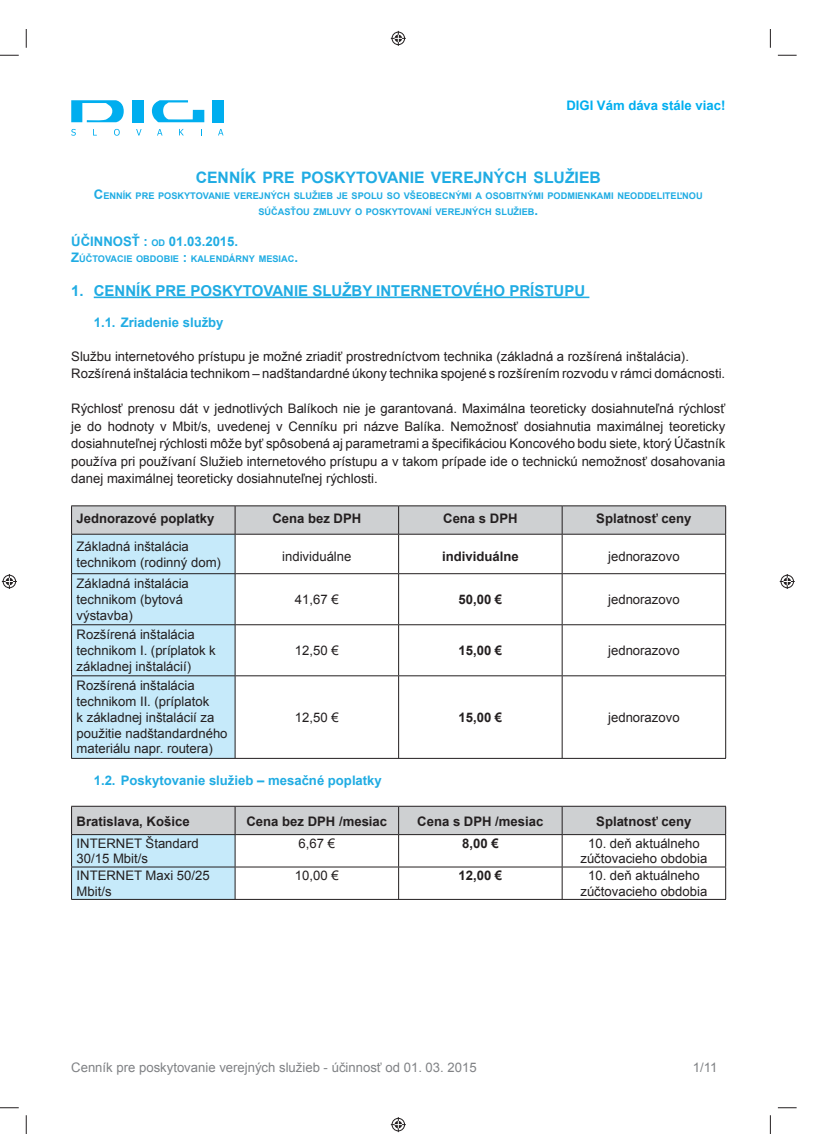
<style>
.page{position:relative;width:815px;height:1134px;background:#fff}
.page>*{position:absolute;margin:0;border:0;box-sizing:border-box;transform-origin:0 0}
.t1{font:700 15.75px "Arial";color:#20ace3}
.t2{font:700 15px "Arial";color:#20ace3}
.t3{font:13.12px/15.8px "Arial";color:#231f20}
.t4{font:700 13.12px "Arial";color:#231f20}
.t5{font:700 13.12px "Arial";color:#20ace3}
.t6{font:13.12px "Arial";color:#808285}
.t7{font:700 13.12px "Arial";color:#00aeef}
.t8{font:700 9.12px/15.8px "Arial";color:#20ace3;text-align:center}
.s1{font-size:13.12px}
.s2{font-size:9.12px}
</style>
<div class="page">
<hr style="left:94px;top:297px;width:495px;height:1px;background:#20ace3">
<hr style="left:71px;top:505px;width:164px;height:1px;background:#231f20">
<hr style="left:235px;top:505px;width:164px;height:1px;background:#231f20">
<hr style="left:399px;top:505px;width:163px;height:1px;background:#231f20">
<hr style="left:562px;top:505px;width:164px;height:1px;background:#231f20">
<svg style="left:71px;top:506px;width:655px;height:252px"></svg>
<hr style="left:71px;top:534px;width:164px;height:1px;background:#231f20">
<hr style="left:71px;top:534px;width:1px;height:39px;background:#231f20">
<hr style="left:235px;top:534px;width:164px;height:1px;background:#231f20">
<hr style="left:235px;top:534px;width:1px;height:39px;background:#231f20">
<hr style="left:399px;top:534px;width:163px;height:1px;background:#231f20">
<hr style="left:398px;top:534px;width:1px;height:39px;background:#231f20">
<hr style="left:562px;top:534px;width:164px;height:1px;background:#231f20">
<hr style="left:562px;top:534px;width:1px;height:39px;background:#231f20">
<hr style="left:725px;top:534px;width:1px;height:39px;background:#231f20">
<hr style="left:71px;top:573px;width:164px;height:1px;background:#231f20">
<hr style="left:71px;top:574px;width:1px;height:50px;background:#231f20">
<hr style="left:235px;top:573px;width:164px;height:1px;background:#231f20">
<hr style="left:235px;top:574px;width:1px;height:50px;background:#231f20">
<hr style="left:399px;top:573px;width:163px;height:1px;background:#231f20">
<hr style="left:398px;top:574px;width:1px;height:50px;background:#231f20">
<hr style="left:562px;top:573px;width:164px;height:1px;background:#231f20">
<hr style="left:562px;top:574px;width:1px;height:50px;background:#231f20">
<hr style="left:725px;top:574px;width:1px;height:50px;background:#231f20">
<hr style="left:71px;top:624px;width:164px;height:1px;background:#231f20">
<hr style="left:71px;top:625px;width:1px;height:50px;background:#231f20">
<hr style="left:235px;top:624px;width:164px;height:1px;background:#231f20">
<hr style="left:235px;top:625px;width:1px;height:50px;background:#231f20">
<hr style="left:399px;top:624px;width:163px;height:1px;background:#231f20">
<hr style="left:398px;top:625px;width:1px;height:50px;background:#231f20">
<hr style="left:562px;top:624px;width:164px;height:1px;background:#231f20">
<hr style="left:562px;top:625px;width:1px;height:50px;background:#231f20">
<hr style="left:725px;top:625px;width:1px;height:50px;background:#231f20">
<hr style="left:71px;top:675px;width:164px;height:1px;background:#231f20">
<hr style="left:71px;top:676px;width:1px;height:82px;background:#231f20">
<hr style="left:235px;top:675px;width:164px;height:1px;background:#231f20">
<hr style="left:235px;top:676px;width:1px;height:82px;background:#231f20">
<hr style="left:399px;top:675px;width:163px;height:1px;background:#231f20">
<hr style="left:398px;top:676px;width:1px;height:82px;background:#231f20">
<hr style="left:562px;top:675px;width:164px;height:1px;background:#231f20">
<hr style="left:562px;top:676px;width:1px;height:82px;background:#231f20">
<hr style="left:725px;top:676px;width:1px;height:82px;background:#231f20">
<hr style="left:71px;top:758px;width:655px;height:1px;background:#231f20">
<svg style="left:71px;top:806px;width:655px;height:93px"></svg>
<hr style="left:71px;top:834px;width:164px;height:1px;background:#231f20">
<hr style="left:71px;top:835px;width:1px;height:32px;background:#231f20">
<hr style="left:235px;top:834px;width:164px;height:1px;background:#231f20">
<hr style="left:235px;top:835px;width:1px;height:32px;background:#231f20">
<hr style="left:399px;top:834px;width:163px;height:1px;background:#231f20">
<hr style="left:398px;top:835px;width:1px;height:32px;background:#231f20">
<hr style="left:562px;top:834px;width:164px;height:1px;background:#231f20">
<hr style="left:562px;top:835px;width:1px;height:32px;background:#231f20">
<hr style="left:725px;top:835px;width:1px;height:32px;background:#231f20">
<hr style="left:71px;top:867px;width:164px;height:1px;background:#231f20">
<hr style="left:71px;top:867px;width:1px;height:32px;background:#231f20">
<hr style="left:235px;top:867px;width:164px;height:1px;background:#231f20">
<hr style="left:235px;top:867px;width:1px;height:32px;background:#231f20">
<hr style="left:399px;top:867px;width:163px;height:1px;background:#231f20">
<hr style="left:398px;top:867px;width:1px;height:32px;background:#231f20">
<hr style="left:562px;top:867px;width:164px;height:1px;background:#231f20">
<hr style="left:562px;top:867px;width:1px;height:32px;background:#231f20">
<hr style="left:725px;top:867px;width:1px;height:32px;background:#231f20">
<hr style="left:71px;top:899px;width:655px;height:1px;background:#231f20">
<svg style="left:71px;top:100px;width:53px;height:22px"></svg>
<div style="left:132px;top:100px;width:11px;height:22px;background:#00aeef"></div>
<svg style="left:152px;top:100px;width:52px;height:22px"></svg>
<div style="left:213px;top:100px;width:11px;height:22px;background:#00aeef"></div>
<svg style="left:71px;top:129px;width:5px;height:7px"></svg>
<svg style="left:93px;top:129px;width:4px;height:7px"></svg>
<svg style="left:114px;top:129px;width:6px;height:7px"></svg>
<svg style="left:136px;top:129px;width:6px;height:7px"></svg>
<svg style="left:157px;top:129px;width:6px;height:7px"></svg>
<svg style="left:179px;top:129px;width:5px;height:6px"></svg>
<svg style="left:218px;top:129px;width:6px;height:6px"></svg>
<svg style="left:0;top:54px;width:19px;height:2px"></svg>
<svg style="left:778px;top:54px;width:19px;height:2px"></svg>
<svg style="left:0;top:1107px;width:19px;height:1px"></svg>
<svg style="left:778px;top:1107px;width:19px;height:1px"></svg>
<svg style="left:25px;top:29px;width:2px;height:19px"></svg>
<svg style="left:25px;top:1115px;width:2px;height:19px"></svg>
<svg style="left:770px;top:29px;width:1px;height:19px"></svg>
<svg style="left:770px;top:1115px;width:1px;height:19px"></svg>
<svg style="left:391px;top:31px;width:15px;height:15px"></svg>
<svg style="left:391px;top:1117px;width:15px;height:15px"></svg>
<svg style="left:2px;top:574px;width:15px;height:15px"></svg>
<svg style="left:780px;top:574px;width:15px;height:15px"></svg>
<p class="t7" style="left:566px;top:98px;width:161px">DIGI Vám dáva stále viac!</p>
<p class="t1" style="left:196px;top:169px;width:407px">CENNÍK PRE POSKYTOVANIE VEREJNÝCH SLUŽIEB</p>
<p class="t8" style="left:94px;top:188px;width:610px"><span class="s1">C</span>ENNÍK PRE POSKYTOVANIE VEREJNÝCH SLUŽIEB JE SPOLU SO VŠEOBECNÝMI A OSOBITNÝMI PODMIENKAMI NEODDELITEĽNOU<br>SÚČASŤOU ZMLUVY O POSKYTOVANÍ VEREJNÝCH SLUŽIEB<span class="s1">.</span></p>
<p class="t5" style="left:71px;top:234px;width:168px">ÚČINNOSŤ : <span class="s2">OD</span> 01.03.2015.</p>
<p class="t8" style="left:71px;top:251px;width:228px"><span class="s1">Z</span>ÚČTOVACIE OBDOBIE <span class="s1">:</span> KALENDÁRNY MESIAC<span class="s1">.</span></p>
<p class="t2" style="left:71px;top:282px;width:515px">1. CENNÍK PRE POSKYTOVANIE SLUŽBY INTERNETOVÉHO PRÍSTUPU</p>
<p class="t5" style="left:94px;top:315px;width:131px">1.1. Zriadenie služby</p>
<p class="t3" style="left:71px;top:347px;width:656px;line-height:17.5px">Službu internetového prístupu je možné zriadiť prostredníctvom technika (základná a rozšírená inštalácia).<br>Rozšírená inštalácia technikom – nadštandardné úkony technika spojené s rozšírením rozvodu v rámci domácnosti.</p>
<p class="t3" style="left:71px;top:400px;width:656px;line-height:17.5px;text-align:justify">Rýchlosť prenosu dát v jednotlivých Balíkoch nie je garantovaná. Maximálna teoreticky dosiahnuteľná rýchlosť je do hodnoty v Mbit/s, uvedenej v Cenníku pri názve Balíka. Nemožnosť dosiahnutia maximálnej teoreticky dosiahnuteľnej rýchlosti môže byť spôsobená aj parametrami a špecifikáciou Koncového bodu siete, ktorý Účastník používa pri používaní Služieb internetového prístupu a v takom prípade ide o technickú nemožnosť dosahovania danej maximálnej teoreticky dosiahnuteľnej rýchlosti.</p>
<p class="t4" style="left:77px;top:511px;width:139px">Jednorazové poplatky</p>
<p class="t4" style="left:272px;top:511px;width:90px">Cena bez DPH</p>
<p class="t4" style="left:443px;top:511px;width:76px">Cena s DPH</p>
<p class="t4" style="left:596px;top:511px;width:97px">Splatnosť ceny</p>
<p class="t3" style="left:77px;top:538px;width:146px">Základná inštalácia technikom (rodinný dom)</p>
<p class="t3" style="left:282px;top:549px;width:71px">individuálne</p>
<p class="t4" style="left:442px;top:550px;width:78px">individuálne</p>
<p class="t3" style="left:608px;top:549px;width:73px">jednorazovo</p>
<p class="t3" style="left:77px;top:576px;width:114px">Základná inštalácia technikom (bytová výstavba)</p>
<p class="t3" style="left:295px;top:592px;width:45px">41,67 €</p>
<p class="t4" style="left:458px;top:592px;width:45px">50,00 €</p>
<p class="t3" style="left:608px;top:592px;width:73px">jednorazovo</p>
<p class="t3" style="left:77px;top:627px;width:141px">Rozšírená inštalácia technikom I. (príplatok k základnej inštalácií)</p>
<p class="t3" style="left:77px;top:678px;width:153px">Rozšírená inštalácia technikom II. (príplatok<br>k základnej inštalácií za použitie nadštandardného materiálu napr. routera)</p>
<p class="t3" style="left:295px;top:643px;width:45px">12,50 €</p>
<p class="t4" style="left:458px;top:643px;width:45px">15,00 €</p>
<p class="t3" style="left:608px;top:643px;width:73px">jednorazovo</p>
<p class="t3" style="left:295px;top:709px;width:45px">12,50 €</p>
<p class="t4" style="left:458px;top:710px;width:45px">15,00 €</p>
<p class="t3" style="left:608px;top:709px;width:73px">jednorazovo</p>
<p class="t5" style="left:94px;top:773px;width:290px">1.2. Poskytovanie služieb – mesačné poplatky</p>
<p class="t4" style="left:77px;top:814px;width:115px">Bratislava, Košice</p>
<p class="t4" style="left:246px;top:814px;width:142px">Cena bez DPH /mesiac</p>
<p class="t4" style="left:417px;top:814px;width:128px">Cena s DPH /mesiac</p>
<p class="t4" style="left:596px;top:814px;width:97px">Splatnosť ceny</p>
<p class="t3" style="left:77px;top:835px;width:124px">INTERNET Štandard<br>30/15 Mbit/s</p>
<p class="t3" style="left:299px;top:835px;width:38px">6,67 €</p>
<p class="t4" style="left:462px;top:836px;width:38px">8,00 €</p>
<p class="t3" style="left:580px;top:835px;width:128px;text-align:center">10. deň aktuálneho zúčtovacieho obdobia</p>
<p class="t3" style="left:77px;top:868px;width:135px">INTERNET Maxi 50/25<br>Mbit/s</p>
<p class="t3" style="left:295px;top:868px;width:45px">10,00 €</p>
<p class="t4" style="left:458px;top:868px;width:45px">12,00 €</p>
<p class="t3" style="left:580px;top:868px;width:128px;text-align:center">10. deň aktuálneho zúčtovacieho obdobia</p>
<p class="t6" style="left:71px;top:1060px;width:407px">Cenník pre poskytovanie verejných služieb - účinnosť od 01. 03. 2015</p>
<p class="t6" style="left:693px;top:1060px;width:26px">1/11</p>
</div>
